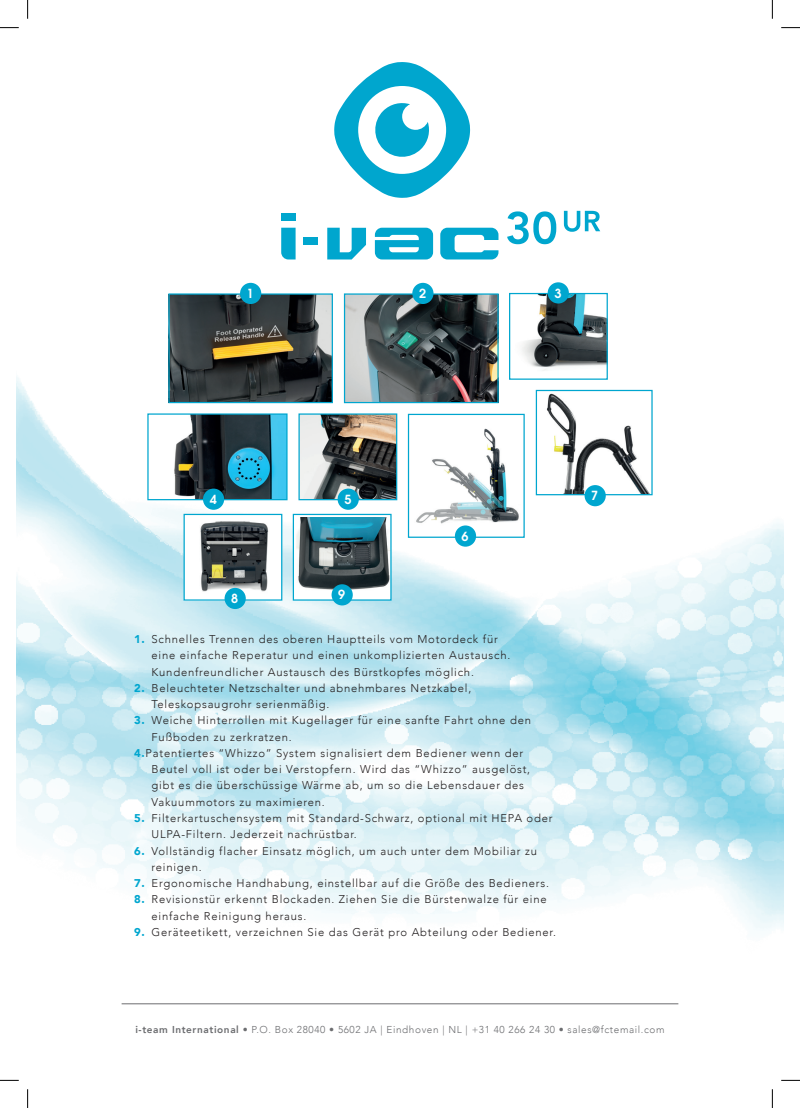
<style>
.page{position:relative;width:800px;height:1108px;background:#fff}
.page>*{position:absolute;margin:0;border:0;box-sizing:border-box;transform-origin:0 0}
.t1{font:600 12.5px "Avant Garde";color:#fff}
.t2{font:300 11.25px/16.2px "Avenir";letter-spacing:.07em;color:#231f20}
.t3{font:300 10px "Avenir";letter-spacing:.06em;color:#6c6d70}
.s1{font-weight:900;color:#00a6cf}
.s2{font-weight:800}
</style>
<div class="page">
<img style="left:17px;top:17px;width:765px;height:1074px">
<img style="left:346px;top:295px;width:150px;height:106px">
<div style="left:344px;top:293px;width:154px;height:110px;border:1px solid #00a6cf"></div>
<img style="left:149px;top:415px;width:136px;height:83px">
<div style="left:147px;top:413px;width:140px;height:87px;border:1px solid #00a6cf"></div>
<img style="left:511px;top:295px;width:94px;height:83px">
<div style="left:509px;top:293px;width:98px;height:87px;border:1px solid #00a6cf"></div>
<img style="left:300px;top:415px;width:95px;height:83px">
<div style="left:298px;top:413px;width:99px;height:87px;border:1px solid #00a6cf"></div>
<img style="left:185px;top:516px;width:95px;height:82px">
<div style="left:183px;top:514px;width:99px;height:86px;border:1px solid #00a6cf"></div>
<div style="left:293px;top:514px;width:98px;height:86px;background:linear-gradient(to right,#fff,#fff)"></div>
<img style="left:295px;top:518px;width:94px;height:78px">
<div style="left:293px;top:514px;width:98px;height:86px;border:1px solid #00a6cf"></div>
<div style="left:408px;top:414px;width:116px;height:123px;background:#fff"></div>
<img style="left:416px;top:428px;width:103px;height:96px">
<div style="left:408px;top:414px;width:116px;height:124px;border:1px solid #00a6cf"></div>
<img style="left:537px;top:392px;width:113px;height:101px">
<div style="left:535px;top:390px;width:117px;height:105px;border:1px solid #00a6cf"></div>
<img style="left:170px;top:295px;width:161px;height:106px">
<div style="left:168px;top:293px;width:165px;height:110px;border:1px solid #00a6cf"></div>
<div style="left:240px;top:283px;width:21px;height:21px;background:#00a6cf;border-radius:50%"></div>
<div style="left:547px;top:282px;width:21px;height:21px;background:#00a6cf;border-radius:50%"></div>
<div style="left:337px;top:488px;width:22px;height:22px;background:#00a6cf;border-radius:50%"></div>
<div style="left:455px;top:525px;width:21px;height:21px;background:#00a6cf;border-radius:50%"></div>
<div style="left:584px;top:485px;width:21px;height:21px;background:#00a6cf;border-radius:50%"></div>
<div style="left:224px;top:588px;width:22px;height:21px;background:#00a6cf;border-radius:50%"></div>
<div style="left:331px;top:584px;width:21px;height:21px;background:#00a6cf;border-radius:50%"></div>
<div style="left:203px;top:488px;width:21px;height:22px;background:#00a6cf;border-radius:50%"></div>
<div style="left:412px;top:283px;width:21px;height:21px;background:#00a6cf;border-radius:50%"></div>
<svg style="left:507px;top:211px;width:49px;height:33px"></svg>
<div style="left:281px;top:213px;width:14px;height:7px;background:#00a6ce"></div>
<svg style="left:281px;top:228px;width:14px;height:31px"></svg>
<div style="left:303px;top:237px;width:14px;height:7px;background:#00a6ce"></div>
<svg style="left:440px;top:228px;width:58px;height:31px"></svg>
<svg style="left:375px;top:228px;width:58px;height:31px"></svg>
<svg style="left:327px;top:228px;width:39px;height:31px"></svg>
<svg style="left:563px;top:211px;width:37px;height:21px"></svg>
<svg style="left:334px;top:62px;width:136px;height:136px"></svg>
<hr style="left:122px;top:1003px;width:556px;height:1px;background:#6c6d70">
<svg style="left:0;top:27px;width:19px;height:1px"></svg>
<svg style="left:781px;top:27px;width:18px;height:1px"></svg>
<svg style="left:0;top:1079px;width:19px;height:2px"></svg>
<svg style="left:781px;top:1079px;width:18px;height:2px"></svg>
<svg style="left:27px;top:0;width:1px;height:19px"></svg>
<svg style="left:27px;top:1089px;width:1px;height:19px"></svg>
<svg style="left:771px;top:0;width:1px;height:19px"></svg>
<svg style="left:771px;top:1089px;width:1px;height:19px"></svg>
<p class="t1" style="left:247px;top:285px;width:9px">1</p>
<p class="t1" style="left:554px;top:285px;width:9px">3</p>
<p class="t1" style="left:419px;top:285px;width:9px">2</p>
<p class="t1" style="left:210px;top:491px;width:9px">4</p>
<p class="t1" style="left:344px;top:491px;width:9px">5</p>
<p class="t1" style="left:231px;top:590px;width:9px">8</p>
<p class="t1" style="left:338px;top:586px;width:9px">9</p>
<p class="t1" style="left:461px;top:528px;width:9px">6</p>
<p class="t2" style="left:151px;top:631px;width:360px;text-indent:-18px"><span class="s1">1.</span> Schnelles Trennen des oberen Hauptteils vom Motordeck für eine einfache Reperatur und einen unkomplizierten Austausch.<br>Kundenfreundlicher Austausch des Bürstkopfes möglich.</p>
<p class="t2" style="left:151px;top:680px;width:321px;text-indent:-18px"><span class="s1">2.</span> Beleuchteter Netzschalter und abnehmbares Netzkabel,<br>Teleskopsaugrohr serienmäßig.</p>
<p class="t2" style="left:134px;top:712px;width:398px"><span class="s1">3.</span> Weiche Hinterrollen mit Kugellager für eine sanfte Fahrt ohne den</p>
<p class="t2" style="left:151px;top:728px;width:142px">Fußboden zu zerkratzen.</p>
<p class="t2" style="left:134px;top:745px;width:390px"><span class="s1">4.</span>Patentiertes “Whizzo” System signalisiert dem Bediener wenn der</p>
<p class="t2" style="left:151px;top:761px;width:380px">Beutel voll ist oder bei Verstopfern. Wird das “Whizzo” ausgelöst,</p>
<p class="t2" style="left:151px;top:777px;width:374px">gibt es die überschüssige Wärme ab, um so die Lebensdauer des</p>
<p class="t2" style="left:151px;top:793px;width:175px">Vakuummotors zu maximieren.</p>
<p class="t2" style="left:151px;top:810px;width:402px;text-indent:-18px"><span class="s1">5.</span> Filterkartuschensystem mit Standard-Schwarz, optional mit HEPA oder<br>ULPA-Filtern. Jederzeit nachrüstbar.</p>
<p class="t2" style="left:151px;top:842px;width:387px;text-indent:-18px"><span class="s1">6.</span> Vollständig flacher Einsatz möglich, um auch unter dem Mobiliar zu reinigen.</p>
<p class="t2" style="left:134px;top:875px;width:416px"><span class="s1">7.</span> Ergonomische Handhabung, einstellbar auf die Größe des Bedieners.</p>
<p class="t2" style="left:151px;top:891px;width:396px;text-indent:-18px"><span class="s1">8.</span> Revisionstür erkennt Blockaden. Ziehen Sie die Bürstenwalze für eine einfache Reinigung heraus.</p>
<p class="t2" style="left:134px;top:923px;width:423px"><span class="s1">9.</span> Geräteetikett, verzeichnen Sie das Gerät pro Abteilung oder Bediener.</p>
<p class="t1" style="left:591px;top:487px;width:9px">7</p>
<p class="t3" style="left:135px;top:1023px;width:530px"><span class="s2">i-team International</span> • P.O. Box 28040 • 5602 JA | Eindhoven | NL | +31 40 266 24 30 • sales@fctemail.com</p>
</div>
